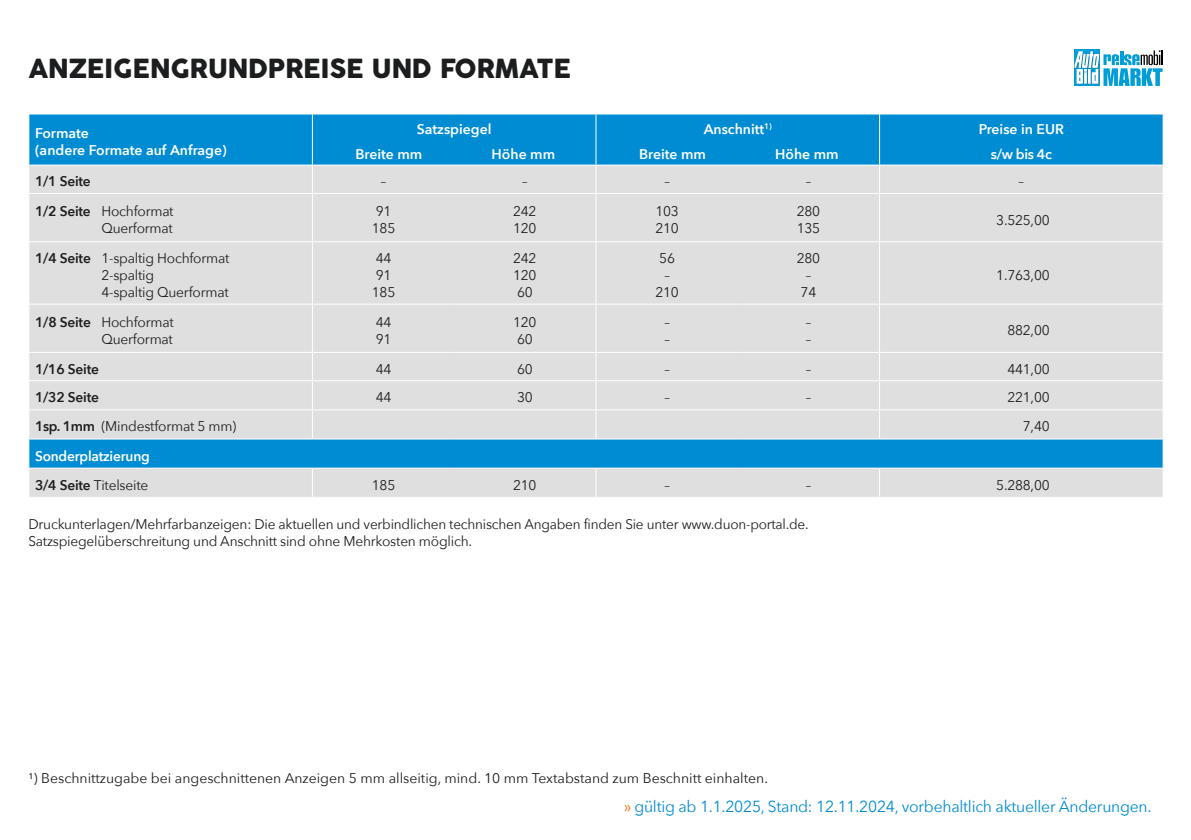
<style>
.page{position:relative;width:1191px;height:840px;background:#fff}
.page>*{position:absolute;margin:0;border:0;box-sizing:border-box;transform-origin:0 0}
.t1{font:26px "Cocogoose Pro";letter-spacing:-.01em;color:#1c1d1e}
.t2{font:16px "Avenir Next";letter-spacing:-.015em;color:#008bd2}
.t3{font:14px/16.8px "Avenir Next";letter-spacing:-.015em;color:#1c1d1e}
.t4{font:600 14px/25.2px "Avenir Next";color:#fff}
.t5{font:600 14px "Avenir Next";letter-spacing:-.015em;color:#1c1d1e}
.s1{font-weight:600}
.s2{color:#1c1d1e}
.s3{font-weight:400;color:#1c1d1e}
.s4{color:#ee7119}
</style>
<div class="page">
<div style="left:1074px;top:49px;width:26px;height:37px;background:#009dd7"></div>
<svg style="left:1074px;top:50px;width:88px;height:36px"></svg>
<div style="left:29px;top:114px;width:1133px;height:50px;background:#008cd2"></div>
<svg style="left:29px;top:165px;width:1133px;height:331px;background:#cdd8df"></svg>
<hr style="left:312px;top:114px;width:1px;height:50px;background:#fff">
<hr style="left:595px;top:114px;width:1px;height:50px;background:#fff">
<hr style="left:879px;top:114px;width:1px;height:50px;background:#fff">
<svg style="left:312px;top:165px;width:1px;height:28px"></svg>
<svg style="left:595px;top:165px;width:1px;height:28px"></svg>
<svg style="left:1162px;top:165px;width:1px;height:28px"></svg>
<hr style="left:28px;top:193px;width:284px;height:1px;background:#fff">
<hr style="left:312px;top:193px;width:142px;height:1px;background:#fff">
<hr style="left:312px;top:194px;width:1px;height:47px;background:#fff">
<hr style="left:454px;top:193px;width:142px;height:1px;background:#fff">
<hr style="left:596px;top:193px;width:142px;height:1px;background:#fff">
<hr style="left:595px;top:194px;width:1px;height:47px;background:#fff">
<hr style="left:738px;top:193px;width:141px;height:1px;background:#fff">
<hr style="left:879px;top:193px;width:284px;height:1px;background:#fff">
<hr style="left:28px;top:241px;width:284px;height:1px;background:#fff">
<hr style="left:312px;top:241px;width:142px;height:1px;background:#fff">
<hr style="left:312px;top:242px;width:1px;height:61px;background:#fff">
<hr style="left:454px;top:241px;width:142px;height:1px;background:#fff">
<hr style="left:596px;top:241px;width:142px;height:1px;background:#fff">
<hr style="left:595px;top:242px;width:1px;height:61px;background:#fff">
<hr style="left:738px;top:241px;width:141px;height:1px;background:#fff">
<hr style="left:879px;top:241px;width:284px;height:1px;background:#fff">
<hr style="left:28px;top:303px;width:284px;height:1px;background:#fff">
<hr style="left:312px;top:303px;width:142px;height:1px;background:#fff">
<hr style="left:312px;top:304px;width:1px;height:47px;background:#fff">
<hr style="left:454px;top:303px;width:142px;height:1px;background:#fff">
<hr style="left:596px;top:303px;width:142px;height:1px;background:#fff">
<hr style="left:595px;top:304px;width:1px;height:47px;background:#fff">
<hr style="left:738px;top:303px;width:141px;height:1px;background:#fff">
<hr style="left:879px;top:303px;width:284px;height:1px;background:#fff">
<hr style="left:28px;top:351px;width:284px;height:1px;background:#fff">
<hr style="left:312px;top:351px;width:142px;height:1px;background:#fff">
<hr style="left:454px;top:351px;width:142px;height:1px;background:#fff">
<hr style="left:596px;top:351px;width:142px;height:1px;background:#fff">
<hr style="left:738px;top:351px;width:141px;height:1px;background:#fff">
<hr style="left:879px;top:351px;width:284px;height:1px;background:#fff">
<hr style="left:28px;top:380px;width:284px;height:1px;background:#fff">
<hr style="left:312px;top:380px;width:142px;height:1px;background:#fff">
<hr style="left:454px;top:380px;width:142px;height:1px;background:#fff">
<hr style="left:596px;top:380px;width:142px;height:1px;background:#fff">
<hr style="left:738px;top:380px;width:141px;height:1px;background:#fff">
<hr style="left:879px;top:380px;width:284px;height:1px;background:#fff">
<hr style="left:28px;top:409px;width:284px;height:1px;background:#fff">
<hr style="left:312px;top:409px;width:142px;height:1px;background:#fff">
<svg style="left:312px;top:352px;width:1px;height:86px"></svg>
<hr style="left:454px;top:409px;width:142px;height:1px;background:#fff">
<hr style="left:596px;top:409px;width:142px;height:1px;background:#fff">
<svg style="left:595px;top:352px;width:1px;height:86px"></svg>
<hr style="left:738px;top:409px;width:141px;height:1px;background:#fff">
<hr style="left:879px;top:409px;width:284px;height:1px;background:#fff">
<hr style="left:28px;top:438px;width:284px;height:1px;background:#fff">
<hr style="left:312px;top:438px;width:142px;height:1px;background:#fff">
<hr style="left:454px;top:438px;width:142px;height:1px;background:#fff">
<hr style="left:596px;top:438px;width:142px;height:1px;background:#fff">
<hr style="left:738px;top:438px;width:141px;height:1px;background:#fff">
<hr style="left:879px;top:438px;width:284px;height:1px;background:#fff">
<hr style="left:28px;top:467px;width:284px;height:1px;background:#fff">
<svg style="left:28px;top:439px;width:1px;height:29px"></svg>
<hr style="left:312px;top:467px;width:142px;height:1px;background:#fff">
<svg style="left:312px;top:468px;width:1px;height:28px"></svg>
<hr style="left:454px;top:467px;width:142px;height:1px;background:#fff">
<hr style="left:596px;top:467px;width:142px;height:1px;background:#fff">
<svg style="left:595px;top:468px;width:1px;height:28px"></svg>
<hr style="left:738px;top:467px;width:141px;height:1px;background:#fff">
<hr style="left:879px;top:467px;width:284px;height:1px;background:#fff">
<svg style="left:1162px;top:353px;width:1px;height:143px"></svg>
<svg style="left:879px;top:165px;width:1px;height:28px"></svg>
<hr style="left:879px;top:194px;width:1px;height:47px;background:#fff">
<hr style="left:879px;top:242px;width:1px;height:61px;background:#fff">
<hr style="left:879px;top:304px;width:1px;height:47px;background:#fff">
<svg style="left:879px;top:352px;width:1px;height:86px"></svg>
<svg style="left:879px;top:468px;width:1px;height:28px"></svg>
<h1 class="t1" style="left:28px;top:51px;width:544px">ANZEIGENGRUNDPREISE UND FORMATE</h1>
<p class="t4" style="left:35px;top:124px;width:193px;line-height:16.8px">Formate<br>(andere Formate auf Anfrage)</p>
<p class="t4" style="left:355px;top:116px;width:137px;text-indent:61px">Satzspiegel<br>Breite mm</p>
<p class="t4" style="left:491px;top:141px;width:65px">Höhe mm</p>
<p class="t4" style="left:639px;top:116px;width:134px;text-indent:65px">Anschnitt<sup>1)<br></sup>Breite mm</p>
<p class="t4" style="left:775px;top:141px;width:65px">Höhe mm</p>
<p class="t4" style="left:978px;top:116px;width:87px;text-align:center">Preise in EUR s/w bis 4c</p>
<p class="t5" style="left:35px;top:169px;width:57px">1/1 Seite</p>
<p class="t3" style="left:381px;top:172px;width:7px">–</p>
<p class="t3" style="left:522px;top:172px;width:7px">–</p>
<p class="t3" style="left:664px;top:172px;width:7px">–</p>
<p class="t3" style="left:805px;top:172px;width:7px">–</p>
<p class="t3" style="left:1018px;top:172px;width:7px">–</p>
<p class="t3" style="left:35px;top:202px;width:140px;text-align:right"><span class="s1">1/2 Seite</span> Hochformat<br>Querformat</p>
<p class="t3" style="left:372px;top:202px;width:25px">91<br>185</p>
<p class="t3" style="left:513px;top:202px;width:25px">242<br>120</p>
<p class="t3" style="left:655px;top:202px;width:25px">103<br>210</p>
<p class="t3" style="left:796px;top:202px;width:25px">280<br>135</p>
<p class="t3" style="left:996px;top:210px;width:55px">3.525,00</p>
<p class="t3" style="left:101px;top:249px;width:130px;text-indent:-66px"><span class="s1">1/4 Seite</span> 1-spaltig Hochformat<br>2-spaltig<br>4-spaltig Querformat</p>
<p class="t3" style="left:372px;top:249px;width:25px">44<br>91<br>185</p>
<p class="t3" style="left:513px;top:249px;width:25px;text-align:justify">242<br>120<br>60</p>
<p class="t3" style="left:655px;top:249px;width:25px;text-align:center">56 –<br>210</p>
<p class="t3" style="left:796px;top:249px;width:25px;text-align:center">280 –<br>74</p>
<p class="t3" style="left:996px;top:266px;width:55px">1.763,00</p>
<p class="t3" style="left:35px;top:313px;width:140px;text-align:right"><span class="s1">1/8 Seite</span> Hochformat<br>Querformat</p>
<p class="t3" style="left:376px;top:313px;width:17px">44<br>91</p>
<p class="t3" style="left:513px;top:313px;width:25px">120<br>60</p>
<p class="t3" style="left:664px;top:313px;width:7px">– –</p>
<p class="t3" style="left:805px;top:313px;width:7px">– –</p>
<p class="t3" style="left:1007px;top:321px;width:44px">882,00</p>
<p class="t5" style="left:35px;top:356px;width:65px">1/16 Seite</p>
<p class="t3" style="left:376px;top:359px;width:17px">44</p>
<p class="t3" style="left:517px;top:359px;width:17px">60</p>
<p class="t3" style="left:664px;top:359px;width:7px">–</p>
<p class="t3" style="left:805px;top:359px;width:7px">–</p>
<p class="t3" style="left:1007px;top:359px;width:44px">441,00</p>
<p class="t5" style="left:35px;top:385px;width:65px">1/32 Seite</p>
<p class="t3" style="left:376px;top:388px;width:17px">44</p>
<p class="t3" style="left:517px;top:388px;width:17px">30</p>
<p class="t3" style="left:664px;top:388px;width:7px">–</p>
<p class="t3" style="left:805px;top:388px;width:7px">–</p>
<p class="t3" style="left:1007px;top:388px;width:44px">221,00</p>
<p class="t3" style="left:35px;top:417px;width:203px"><span class="s1">1sp. 1mm</span> (Mindestformat 5 mm)</p>
<p class="t3" style="left:1022px;top:417px;width:28px">7,40</p>
<p class="t4" style="left:35px;top:440px;width:116px;line-height:29px">Sonderplatzierung<br><span class="s2">3/4 Seite</span> <span class="s3">Titelseite</span></p>
<p class="t3" style="left:372px;top:475px;width:25px">185</p>
<p class="t3" style="left:513px;top:475px;width:25px">210</p>
<p class="t3" style="left:664px;top:475px;width:7px">–</p>
<p class="t3" style="left:805px;top:475px;width:7px">–</p>
<p class="t3" style="left:996px;top:475px;width:55px">5.288,00</p>
<p class="t3" style="left:28px;top:515px;width:782px">Druckunterlagen/Mehrfarbanzeigen: Die aktuellen und verbindlichen technischen Angaben finden Sie unter www.duon-portal.de.<br>Satzspiegelüberschreitung und Anschnitt sind ohne Mehrkosten möglich.</p>
<p class="t3" style="left:28px;top:768px;width:741px">¹) Beschnittzugabe bei angeschnittenen Anzeigen 5 mm allseitig, mind. 10 mm Textabstand zum Beschnitt einhalten.</p>
<p class="t2" style="left:624px;top:792px;width:529px"><span class="s4">»</span> gültig ab 1.1.2025, Stand: 12.11.2024, vorbehaltlich aktueller Änderungen.</p>
</div>
